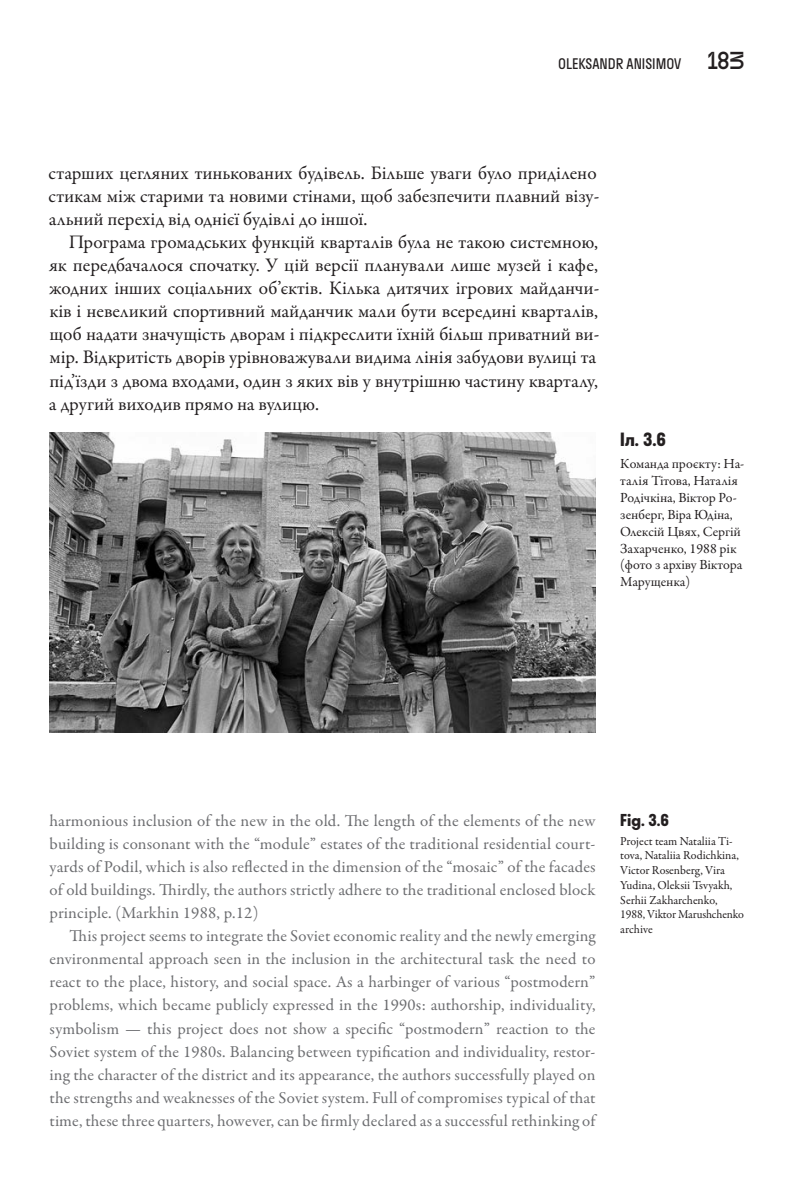
<style>
.page{position:relative;width:794px;height:1191px;background:#fff}
.page>*{position:absolute;margin:0;border:0;box-sizing:border-box;transform-origin:0 0}
.t1{font:19.25px/23.1px "Garamond Premr Pro";color:#231f20}
.t2{font:700 17.5px "Stratos LC Web";color:#231f20}
.t3{font:16.62px/23.1px "Garamond Premr Pro";letter-spacing:.01em;color:#6c6d70;text-align:justify}
.t4{font:700 15.75px "Stratos LC Web";color:#231f20}
.t5{font:14px/16.8px "Garamond Premr Pro";letter-spacing:-.005em;color:#231f20}
.t6{font:14px "Stratos LC Web";color:#231f20}
.t7{font:12.25px/14.7px "Garamond Premr Pro";color:#231f20}
.s1{font-family:"BASEBLOOM Trial";font-size:24.5px}
</style>
<div class="page">
<img style="left:50px;top:433px;width:545px;height:299px">
<p class="t6" style="left:558px;top:53px;width:188px">OLEKSANDR ANISIMOV <span class="s1">183</span></p>
<p class="t1" style="left:49px;top:161px;width:552px">старших цегляних тинькованих будівель. Більше уваги було приділено стикам між старими та новими стінами, щоб забезпечити плавний візу&shy;альний перехід від однієї будівлі до іншої.</p>
<p class="t1" style="left:49px;top:231px;width:552px;text-indent:20px">Програма громадських функцій кварталів була не такою системною, як передбачалося спочатку. У цій версії планували лише музей і кафе, жодних інших соціальних об’єктів. Кілька дитячих ігрових майданчи&shy;ків і невеликий спортивний майданчик мали бути всередині кварталів, щоб надати значущість дворам і підкреслити їхній більш приватний ви&shy;мір. Відкритість дворів урівноважували видима лінія забудови вулиці та під’їзди з двома входами, один з яких вів у внутрішню частину кварталу, а другий виходив прямо на вулицю.</p>
<p class="t2" style="left:620px;top:425px;width:47px">Іл. 3.6</p>
<p class="t5" style="left:620px;top:456px;width:126px">Команда проєкту: На&shy;талія Тітова, Наталія<br>Родічкіна, Віктор Ро&shy;зенберг, Віра Юдіна,<br>Олексій Цвях, Сергій<br>Захарченко, 1988 рік (фото з архіву Віктора<br>Марущенка)</p>
<p class="t3" style="left:50px;top:809px;width:547px">harmonious inclusion of the new in the old. The length of the elements of the new building is consonant with the “module” estates of the traditional residential court&shy;yards of Podil, which is also reflected in the dimension of the “mosaic” of the facades of old buildings. Thirdly, the authors strictly adhere to the traditional enclosed block principle. (Markhin 1988, p.12)</p>
<p class="t3" style="left:50px;top:924px;width:547px;text-indent:20px">This project seems to integrate the Soviet economic reality and the newly emerging environmental approach seen in the inclusion in the architectural task the need to react to the place, history, and social space. As a harbinger of various “postmodern” problems, which became publicly expressed in the 1990s: authorship, individuality, symbolism — this project does not show a specific “postmodern” reaction to the Soviet system of the 1980s. Balancing between typification and individuality, restor&shy;ing the character of the district and its appearance, the authors successfully played on the strengths and weaknesses of the Soviet system. Full of compromises typical of that time, these three quarters, however, can be firmly declared as a successful rethinking of</p>
<p class="t4" style="left:620px;top:807px;width:50px">Fig. 3.6</p>
<p class="t7" style="left:620px;top:834px;width:125px">Project team Nataliia Ti&shy;tova, Nataliia Rodichkina,<br>Victor Rosenberg, Vira<br>Yudina, Oleksii Tsvyakh,<br>Serhii Zakharchenko,<br>1988, Viktor Marushchenko archive</p>
</div>
